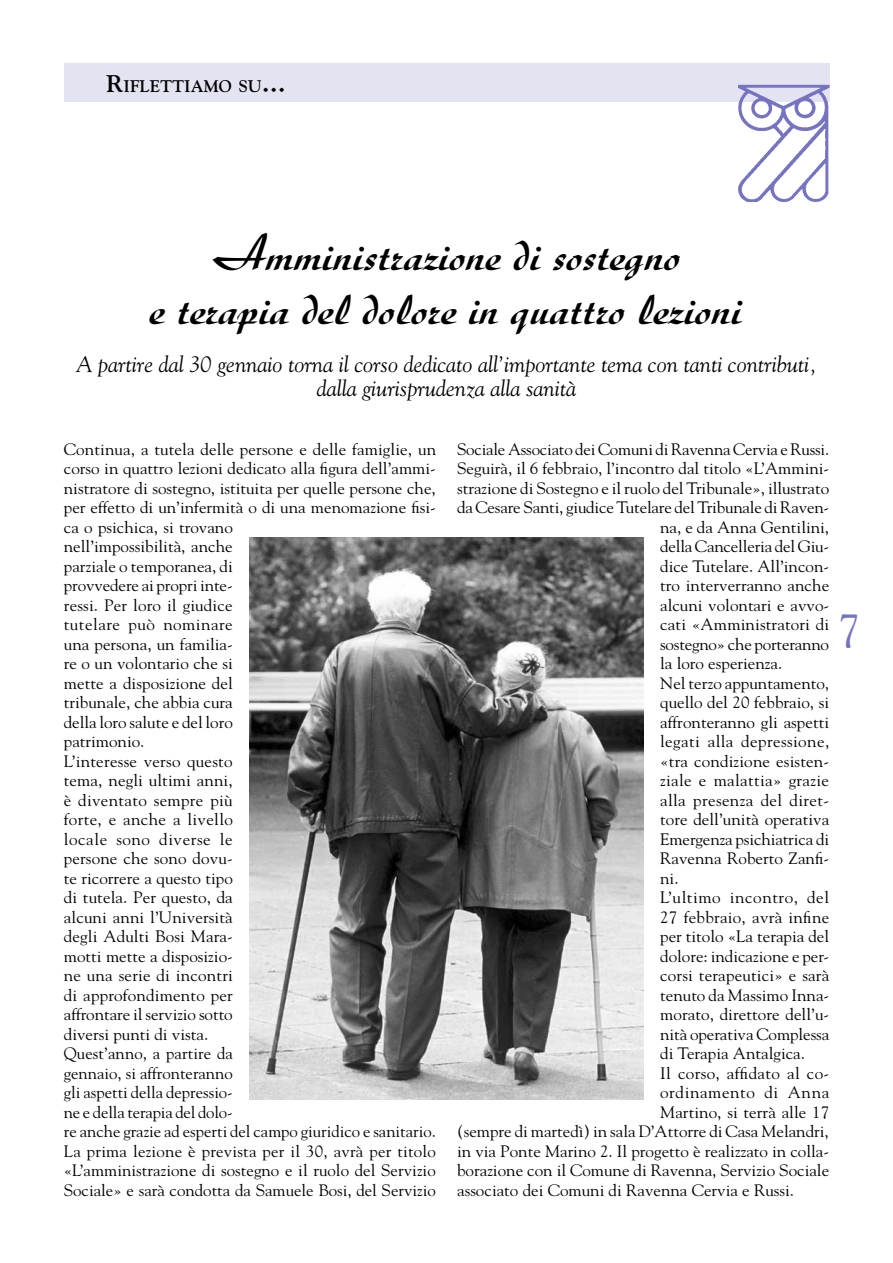
<style>
.page{position:relative;width:893px;height:1263px;background:#fff}
.page>*{position:absolute;margin:0;border:0;box-sizing:border-box;transform-origin:0 0}
.t1{font:700 49.5px/54px "Diskus LT Std";color:#000;text-align:center}
.t2{font:45px "Goudy Std";color:#7673c0}
.t3{font:italic 22.5px/24px "Goudy Std";color:#000;text-align:center}
.t4{font:700 16.8px "Goudy Std";color:#000}
.t5{font:16.5px/19.5px "Goudy Std";color:#000}
.t6{font:16.5px "Goudy Std";letter-spacing:.02em;color:#000}
.t7{font:16.5px "Goudy Std";letter-spacing:.035em;color:#000}
.t8{font:16.5px "Goudy Std";letter-spacing:.025em;color:#000}
.s1{font-size:24px}
</style>
<div class="page">
<div style="left:64px;top:64px;width:765px;height:38px;background:#e4e3f2"></div>
<img style="left:738px;top:85px;width:92px;height:117px">
<img style="left:250px;top:538px;width:393px;height:561px">
<p class="t4" style="left:106px;top:76px;width:181px"><span class="s1">R</span>IFLETTIAMO SU<span class="s1">…</span></p>
<h1 class="t1" style="left:150px;top:227px;width:594px">Amministrazione di sostegno<br>e terapia del dolore in quattro lezioni</h1>
<h3 class="t3" style="left:76px;top:353px;width:742px">A partire dal 30 gennaio torna il corso dedicato all’importante tema con tanti contributi, dalla giurisprudenza alla sanità</h3>
<p class="t5" style="left:64px;top:439px;width:374px">Continua, a tutela delle persone e delle famiglie, un corso in quattro lezioni dedicato alla figura dell’ammi&shy;nistratore di sostegno, istituita per quelle persone che, per effetto di un’infermità o di una menomazione fisi&shy;ca o psichica, si trovano<br>nell’impossibilità, anche<br>parziale o temporanea, di<br>provvedere ai propri inte-<br>ressi. Per loro il giudice<br>tutelare può nominare<br>una persona, un familia-<br>re o un volontario che si<br>mette a disposizione del<br>tribunale, che abbia cura<br>della loro salute e del loro<br>patrimonio.<br>L’interesse verso questo<br>tema, negli ultimi anni,<br>è diventato sempre più<br>forte, e anche a livello<br>locale sono diverse le<br>persone che sono dovu-<br>te ricorrere a questo tipo<br>di tutela. Per questo, da<br>alcuni anni l’Università<br>degli Adulti Bosi Mara-<br>motti mette a disposizio-<br>ne una serie di incontri<br>di approfondimento per<br>affrontare il servizio sotto<br>diversi punti di vista.<br>Quest’anno, a partire da<br>gennaio, si affronteranno<br>gli aspetti della depressio-<br>ne e della terapia del dolo-<br>re anche grazie ad esperti del campo giuridico e sanitario.<br>La prima lezione è prevista per il 30, avrà per titolo «L’amministrazione di sostegno e il ruolo del Servizio<br>Sociale» e sarà condotta da Samuele Bosi, del Servizio</p>
<p class="t5" style="left:457px;top:439px;width:374px">Sociale Associato dei Comuni di Ravenna Cervia e Russi.</p>
<p class="t5" style="left:457px;top:458px;width:374px">Seguirà, il 6 febbraio, l’incontro dal titolo «L’Ammini-</p>
<p class="t5" style="left:457px;top:478px;width:374px">strazione di Sostegno e il ruolo del Tribunale», illustrato</p>
<p class="t5" style="left:457px;top:497px;width:374px">da Cesare Santi, giudice Tutelare del Tribunale di Raven-</p>
<p class="t5" style="left:660px;top:517px;width:171px">na, e da Anna Gentilini,</p>
<p class="t5" style="left:660px;top:536px;width:171px">della Cancelleria del Giu-</p>
<p class="t5" style="left:660px;top:556px;width:171px">dice Tutelare. All’incon-</p>
<p class="t5" style="left:660px;top:575px;width:171px">tro interverranno anche</p>
<p class="t5" style="left:660px;top:595px;width:171px">alcuni volontari e avvo-</p>
<p class="t5" style="left:660px;top:614px;width:171px">cati «Amministratori di</p>
<p class="t5" style="left:660px;top:634px;width:170px">sostegno» che porteranno</p>
<p class="t5" style="left:660px;top:653px;width:124px">la loro esperienza.</p>
<p class="t5" style="left:660px;top:673px;width:171px">Nel terzo appuntamento,</p>
<p class="t5" style="left:660px;top:692px;width:170px">quello del 20 febbraio, si</p>
<p class="t5" style="left:660px;top:712px;width:171px">affronteranno gli aspetti</p>
<p class="t8" style="left:660px;top:731px;width:171px">legati alla depressione,</p>
<p class="t5" style="left:660px;top:751px;width:171px">«tra condizione esisten-</p>
<p class="t6" style="left:660px;top:770px;width:170px">ziale e malattia» grazie</p>
<p class="t6" style="left:660px;top:790px;width:171px">alla presenza del diret-</p>
<p class="t5" style="left:660px;top:809px;width:171px">tore dell’unità operativa</p>
<p class="t5" style="left:660px;top:829px;width:171px">Emergenza psichiatrica di</p>
<p class="t5" style="left:660px;top:848px;width:171px">Ravenna Roberto Zanfi-</p>
<p class="t5" style="left:660px;top:868px;width:20px">ni.</p>
<p class="t7" style="left:660px;top:887px;width:170px">L’ultimo incontro, del</p>
<p class="t5" style="left:660px;top:907px;width:171px">27 febbraio, avrà infine</p>
<p class="t5" style="left:660px;top:926px;width:171px">per titolo «La terapia del</p>
<p class="t5" style="left:660px;top:946px;width:171px">dolore: indicazione e per-</p>
<p class="t5" style="left:660px;top:965px;width:171px">corsi terapeutici» e sarà</p>
<p class="t5" style="left:660px;top:985px;width:171px">tenuto da Massimo Inna-</p>
<p class="t5" style="left:660px;top:1004px;width:171px">morato, direttore dell’u-</p>
<p class="t5" style="left:660px;top:1024px;width:171px">nità operativa Complessa</p>
<p class="t5" style="left:660px;top:1043px;width:146px">di Terapia Antalgica.</p>
<p class="t6" style="left:660px;top:1063px;width:171px">Il corso, affidato al co-</p>
<p class="t7" style="left:660px;top:1082px;width:171px">ordinamento di Anna</p>
<p class="t5" style="left:660px;top:1102px;width:171px">Martino, si terrà alle 17</p>
<p class="t5" style="left:457px;top:1121px;width:373px">(sempre di martedì) in sala D’Attorre di Casa Melandri,</p>
<p class="t5" style="left:457px;top:1141px;width:374px">in via Ponte Marino 2. Il progetto è realizzato in colla-</p>
<p class="t5" style="left:457px;top:1160px;width:374px">borazione con il Comune di Ravenna, Servizio Sociale</p>
<p class="t5" style="left:457px;top:1180px;width:339px">associato dei Comuni di Ravenna Cervia e Russi.</p>
<h2 class="t2" style="left:838px;top:602px;width:24px">7</h2>
</div>
